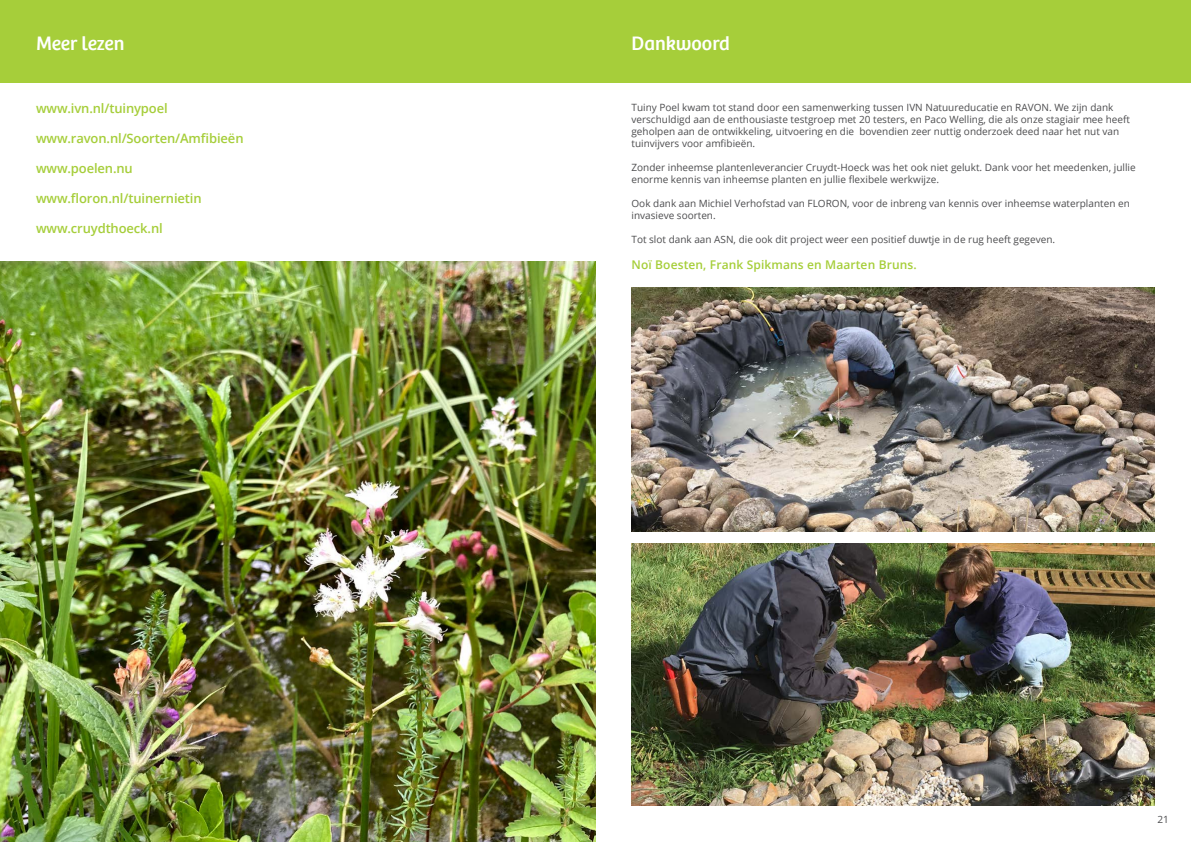
<style>
.page{position:relative;width:1191px;height:842px;background:#fff}
.page>*{position:absolute;margin:0;border:0;box-sizing:border-box;transform-origin:0 0}
.t1{font:20px "Bree";color:#fff}
.t2{font:600 13px "Open Sans";letter-spacing:-.01em;color:#a6ce3a}
.t3{font:600 12px "Open Sans";letter-spacing:.01em;color:#a6ce39}
.t4{font:10px/12px "Open Sans";color:#4d4d4f}
</style>
<div class="page">
<div style="left:0;top:0;width:595px;height:82px;background:#a6ce3a"></div>
<img style="left:0;top:261px;width:595px;height:581px">
<div style="left:595px;top:0;width:596px;height:82px;background:#a6ce3a"></div>
<img style="left:631px;top:287px;width:524px;height:244px">
<img style="left:631px;top:544px;width:524px;height:262px">
<h1 class="t1" style="left:36px;top:31px;width:90px">Meer lezen</h1>
<h2 class="t2" style="left:36px;top:100px;width:133px">www.ivn.nl/tuinypoel</h2>
<h2 class="t2" style="left:36px;top:130px;width:209px">www.ravon.nl/Soorten/Amfibieën</h2>
<h2 class="t2" style="left:36px;top:160px;width:98px">www.poelen.nu</h2>
<h2 class="t2" style="left:36px;top:190px;width:167px">www.floron.nl/tuinernietin</h2>
<h2 class="t2" style="left:36px;top:220px;width:128px">www.cruydthoeck.nl</h2>
<h1 class="t1" style="left:631px;top:31px;width:100px">Dankwoord</h1>
<p class="t4" style="left:631px;top:101px;width:500px">Tuiny Poel kwam tot stand door een samenwerking tussen IVN Natuureducatie en RAVON. We zijn dank verschuldigd aan de enthousiaste testgroep met 20 testers, en Paco Welling, die als onze stagiair mee heeft geholpen aan de ontwikkeling, uitvoering en die bovendien zeer nuttig onderzoek deed naar het nut van tuinvijvers voor amfibieën.</p>
<p class="t4" style="left:631px;top:161px;width:506px">Zonder inheemse plantenleverancier Cruydt-Hoeck was het ook niet gelukt. Dank voor het meedenken, jullie enorme kennis van inheemse planten en jullie flexibele werkwijze.</p>
<p class="t4" style="left:631px;top:197px;width:500px">Ook dank aan Michiel Verhofstad van FLORON, voor de inbreng van kennis over inheemse waterplanten en invasieve soorten.</p>
<p class="t4" style="left:631px;top:233px;width:425px">Tot slot dank aan ASN, die ook dit project weer een positief duwtje in de rug heeft gegeven.</p>
<p class="t3" style="left:631px;top:257px;width:287px">Noï Boesten, Frank Spikmans en Maarten Bruns.</p>
<p class="t4" style="left:1157px;top:813px;width:13px">21</p>
</div>
